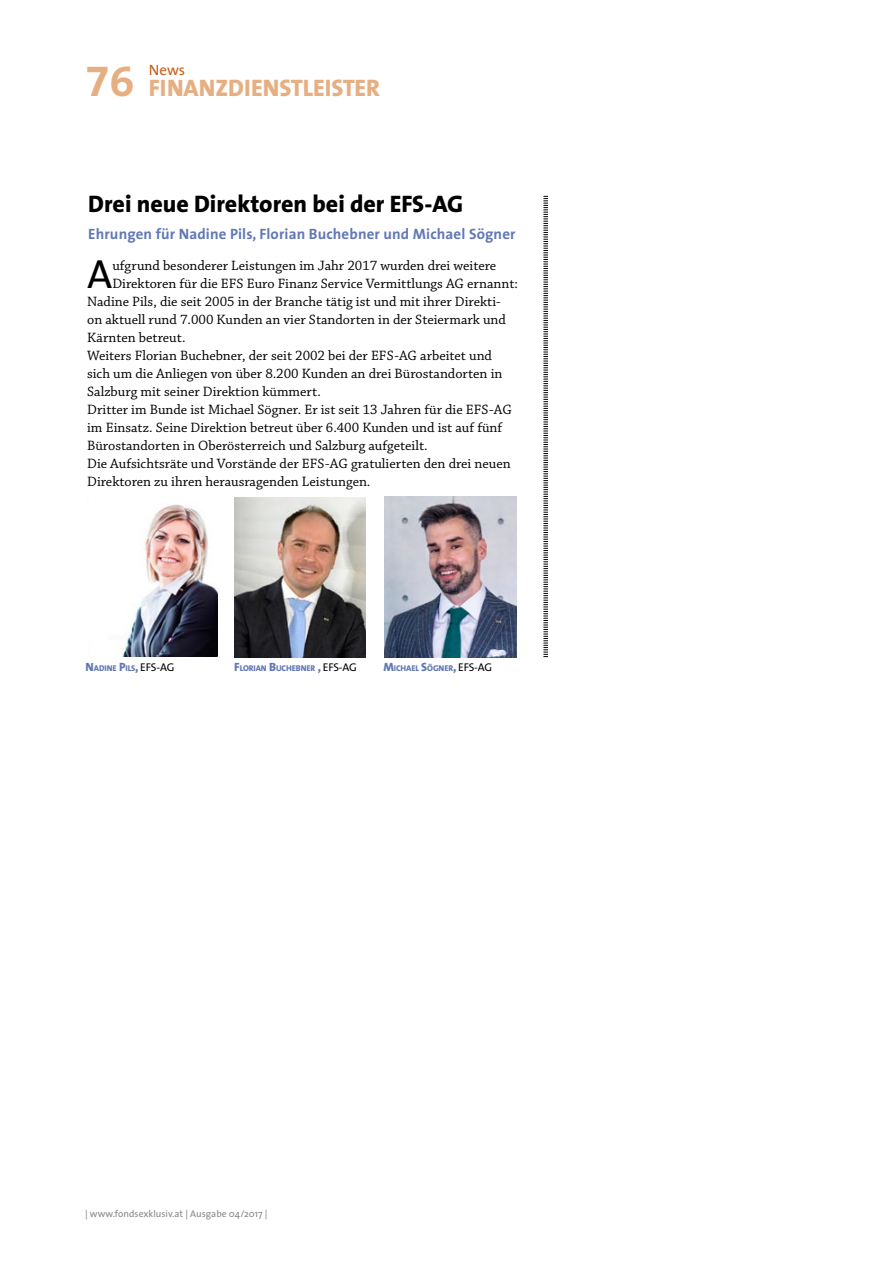
<style>
.page{position:relative;width:893px;height:1263px;background:#fff}
.page>*{position:absolute;margin:0;border:0;box-sizing:border-box;transform-origin:0 0}
.t1{font:40.95px "The Sans";color:#000}
.t2{font:800 24px "The Sans";color:#000}
.t3{font:800 24px "The Sans";color:#e6af82}
.t4{font:700 15px "The Sans";letter-spacing:.01em;color:#6278b5}
.t5{font:15px "The Sans";color:#cb5e17}
.t6{font:14.25px "Chaparral Pro";color:#000}
.t7{font:9.75px "The Sans";color:#87888a}
.t8{font:800 8.4px "The Sans";letter-spacing:-.015em;color:#6278b5}
.s1{font-family:"The Sans Bold Expert";font-weight:400;font-size:43.2px}
.s2{font-size:12px}
.s3{font-weight:400;font-size:11.25px;color:#000}
</style>
<div class="page">
<svg style="left:543px;top:195px;width:5px;height:462px"></svg>
<img style="left:234px;top:497px;width:132px;height:160px">
<img style="left:385px;top:497px;width:131px;height:160px">
<img style="left:122px;top:504px;width:95px;height:153px">
<p class="t5" style="left:149px;top:57px;width:38px">News</p>
<h2 class="t3" style="left:85px;top:68px;width:297px"><span class="s1">76</span> finanzdienstleister</h2>
<h2 class="t2" style="left:88px;top:184px;width:376px">Drei neue Direktoren bei der EFS-AG</h2>
<p class="t4" style="left:88px;top:221px;width:429px">Ehrungen für Nadine Pils, Florian Buchebner und Michael Sögner</p>
<h1 class="t1" style="left:87px;top:240px;width:27px">A</h1>
<p class="t6" style="left:112px;top:258px;width:385px">ufgrund besonderer Leistungen im Jahr 2017 wurden drei weitere</p>
<p class="t6" style="left:112px;top:276px;width:407px">Direktoren für die EFS Euro Finanz Service Vermittlungs AG ernannt:</p>
<p class="t6" style="left:87px;top:294px;width:415px">Nadine Pils, die seit 2005 in der Branche tätig ist und mit ihrer Direkti-</p>
<p class="t6" style="left:87px;top:312px;width:420px">on aktuell rund 7.000 Kunden an vier Standorten in der Steiermark und</p>
<p class="t6" style="left:87px;top:330px;width:100px">Kärnten betreut.</p>
<p class="t6" style="left:87px;top:348px;width:406px">Weiters Florian Buchebner, der seit 2002 bei der EFS-AG arbeitet und</p>
<p class="t6" style="left:87px;top:366px;width:417px">sich um die Anliegen von über 8.200 Kunden an drei Bürostandorten in</p>
<p class="t6" style="left:87px;top:384px;width:235px">Salzburg mit seiner Direktion kümmert.</p>
<p class="t6" style="left:87px;top:402px;width:426px">Dritter im Bunde ist Michael Sögner. Er ist seit 13 Jahren für die EFS-AG</p>
<p class="t6" style="left:87px;top:420px;width:417px">im Einsatz. Seine Direktion betreut über 6.400 Kunden und ist auf fünf</p>
<p class="t6" style="left:87px;top:438px;width:342px">Bürostandorten in Oberösterreich und Salzburg aufgeteilt.</p>
<p class="t6" style="left:87px;top:456px;width:425px">Die Aufsichtsräte und Vorstände der EFS-AG gratulierten den drei neuen</p>
<p class="t6" style="left:87px;top:474px;width:285px">Direktoren zu ihren herausragenden Leistungen.</p>
<p class="t8" style="left:86px;top:661px;width:90px"><span class="s2">N</span>ADINE <span class="s2">P</span>ILS<span class="s2">,</span> <span class="s3">EFS-AG</span></p>
<p class="t8" style="left:234px;top:661px;width:124px"><span class="s2">F</span>LORIAN <span class="s2">B</span>UCHEBNER <span class="s2">,</span> <span class="s3">EFS-AG</span></p>
<p class="t8" style="left:383px;top:661px;width:110px"><span class="s2">M</span>ICHAEL <span class="s2">S</span>ÖGNER<span class="s2">,</span> <span class="s3">EFS-AG</span></p>
<p class="t7" style="left:85px;top:1206px;width:184px">| www.fondsexklusiv.at | Ausgabe 04/2017 |</p>
</div>
